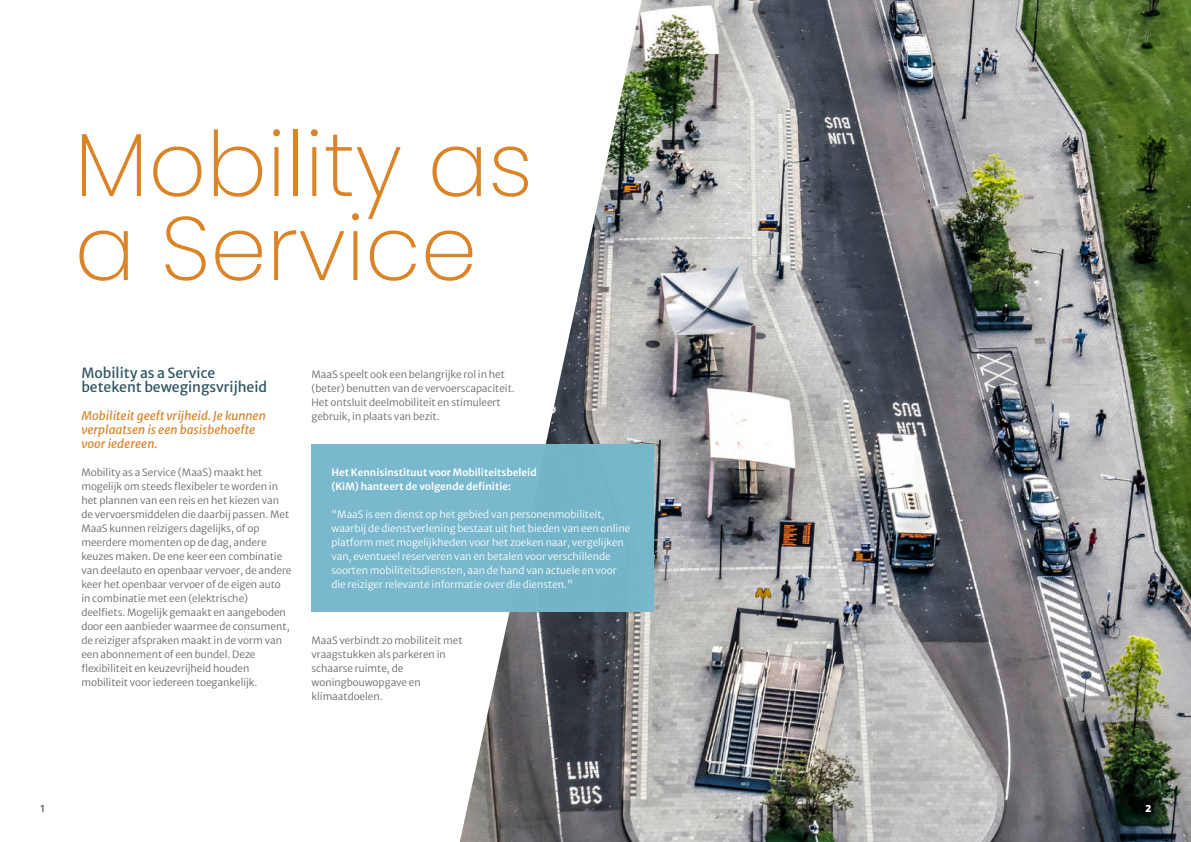
<style>
.page{position:relative;width:1191px;height:842px;background:#fff}
.page>*{position:absolute;margin:0;border:0;box-sizing:border-box;transform-origin:0 0}
.t1{font:200 90px/84px "Poppins";color:#da8327}
.t2{font:14px/14px "Merriweather Sans";color:#2e5561}
.t3{font:italic 12px/14px "Merriweather Sans";color:#da8327}
.t4{font:300 10px/14px "Merriweather Sans";color:#676665}
.t5{font:300 10px/14px "Merriweather Sans";color:#fff}
.t6{font:600 10px/14px "Merriweather Sans";color:#fff}
.t7{font:600 10px "Open Sans";color:#585655}
.t8{font:800 10px "Open Sans";color:#fff}
</style>
<div class="page">
<img style="left:456px;top:0;width:735px;height:842px">
<div style="left:311px;top:444px;width:343px;height:167px;background:#76b7cc"></div>
<h1 class="t1" style="left:75px;top:123px;width:460px">Mobility as a Service</h1>
<h2 class="t2" style="left:81px;top:366px;width:187px">Mobility as a Service betekent bewegingsvrijheid</h2>
<p class="t3" style="left:81px;top:409px;width:186px">Mobiliteit geeft vrijheid. Je kunnen verplaatsen is een basisbehoefte voor iedereen.</p>
<p class="t4" style="left:81px;top:465px;width:212px">Mobility as a Service (MaaS) maakt het mogelijk om steeds flexibeler te worden in het plannen van een reis en het kiezen van de vervoersmiddelen die daarbij passen. Met MaaS kunnen reizigers dagelijks, of op meerdere momenten op de dag, andere keuzes maken. De ene keer een combinatie van deelauto en openbaar vervoer, de andere keer het openbaar vervoer of de eigen auto in combinatie met een (elektrische) deelfiets. Mogelijk gemaakt en aangeboden door een aanbieder waarmee de consument, de reiziger afspraken maakt in de vorm van een abonnement of een bundel. Deze flexibiliteit en keuzevrijheid houden mobiliteit voor iedereen toegankelijk.</p>
<p class="t4" style="left:311px;top:367px;width:205px">MaaS speelt ook een belangrijke rol in het (beter) benutten van de vervoerscapaciteit.<br>Het ontsluit deelmobiliteit en stimuleert gebruik, in plaats van bezit.</p>
<p class="t6" style="left:331px;top:465px;width:207px">Het Kennisinstituut voor Mobiliteitsbeleid (KiM) hanteert de volgende definitie:</p>
<p class="t5" style="left:331px;top:507px;width:300px">"MaaS is een dienst op het gebied van personenmobiliteit, waarbij de dienstverlening bestaat uit het bieden van een online platform met mogelijkheden voor het zoeken naar, vergelijken van, eventueel reserveren van en betalen voor verschillende soorten mobiliteitsdiensten, aan de hand van actuele en voor die reiziger relevante informatie over die diensten."</p>
<p class="t4" style="left:311px;top:633px;width:153px">MaaS verbindt zo mobiliteit met vraagstukken als parkeren in schaarse ruimte, de woningbouwopgave en klimaatdoelen.</p>
<p class="t7" style="left:40px;top:804px;width:7px">1</p>
<p class="t8" style="left:1145px;top:804px;width:7px">2</p>
</div>
